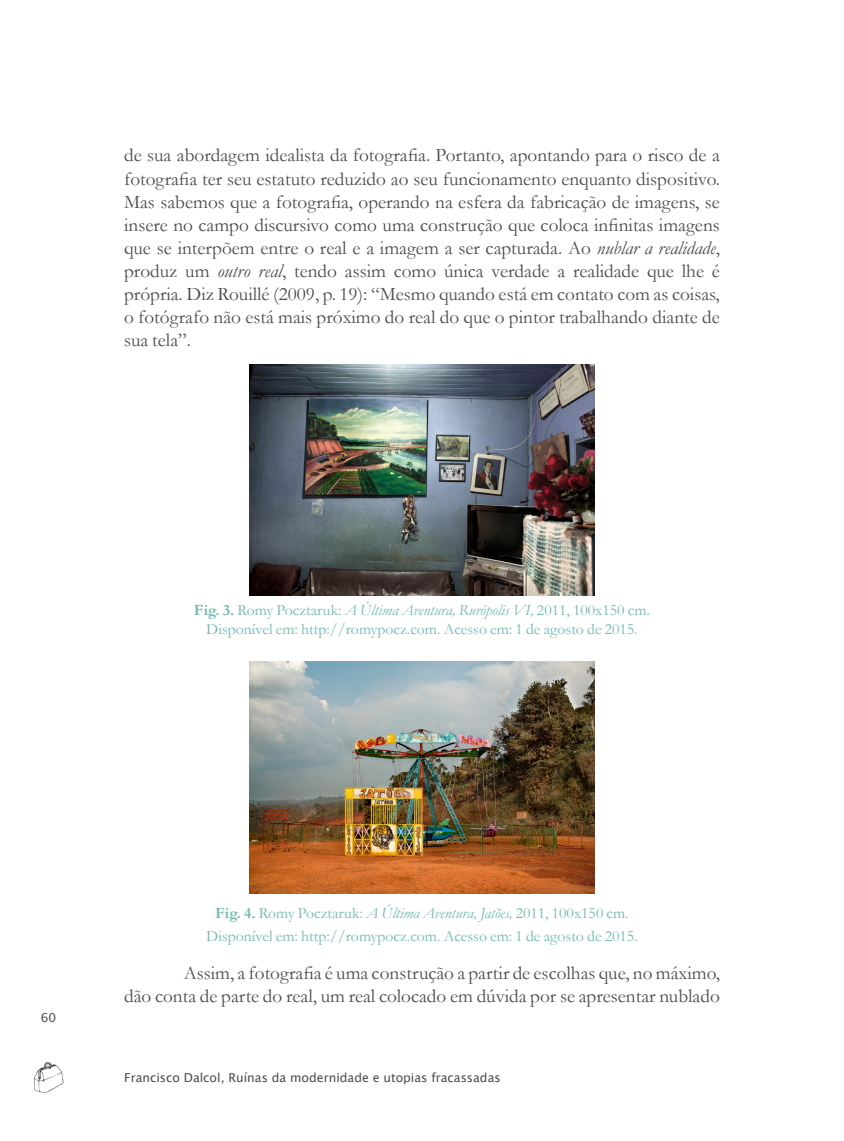
<style>
.page{position:relative;width:844px;height:1141px;background:#fff}
.page>*{position:absolute;margin:0;border:0;box-sizing:border-box;transform-origin:0 0}
.t1{font:19.25px/23.1px "Garamond";color:#4b4c4d;text-align:justify}
.t2{font:15.75px "Garamond";color:#6fbaaf}
.t3{font:12.25px "Lucida Sans Unicode";color:#4b4c4d}
.s1{font-style:italic}
.s2{font-weight:700}
</style>
<div class="page">
<img style="left:33px;top:1062px;width:31px;height:31px">
<img style="left:249px;top:365px;width:346px;height:231px">
<img style="left:249px;top:661px;width:345px;height:233px">
<p class="t1" style="left:124px;top:143px;width:597px">de sua abordagem idealista da fotografia. Portanto, apontando para o risco de a fotografia ter seu estatuto reduzido ao seu funcionamento enquanto dispositivo.<br>Mas sabemos que a fotografia, operando na esfera da fabricação de imagens, se insere no campo discursivo como uma construção que coloca infinitas imagens que se interpõem entre o real e a imagem a ser capturada. Ao <span class="s1">nublar a realidade</span>, produz um <span class="s1">outro real</span>, tendo assim como única verdade a realidade que lhe é própria. Diz Rouillé (2009, p. 19): “Mesmo quando está em contato com as coisas, o fotógrafo não está mais próximo do real do que o pintor trabalhando diante de sua tela”.</p>
<p class="t2" style="left:194px;top:600px;width:457px"><span class="s2">Fig. 3.</span> Romy Pocztaruk: <span class="s1">A Última Aventura, Rurópolis VI,</span> 2011, 100x150 cm.</p>
<p class="t2" style="left:206px;top:619px;width:433px">Disponível em: http://romypocz.com. Acesso em: 1 de agosto de 2015.</p>
<p class="t3" style="left:41px;top:1008px;width:17px">60</p>
<p class="t2" style="left:215px;top:902px;width:415px"><span class="s2">Fig. 4.</span> Romy Pocztaruk: <span class="s1">A Última Aventura, Jatões,</span> 2011, 100x150 cm.</p>
<p class="t2" style="left:206px;top:925px;width:433px">Disponível em: http://romypocz.com. Acesso em: 1 de agosto de 2015.</p>
<p class="t1" style="left:124px;top:961px;width:597px;text-align:right">Assim, a fotografia é uma construção a partir de escolhas que, no máximo,<br>dão conta de parte do real, um real colocado em dúvida por se apresentar nublado</p>
<p class="t3" style="left:124px;top:1068px;width:378px">Francisco Dalcol, Ruínas da modernidade e utopias fracassadas</p>
</div>
